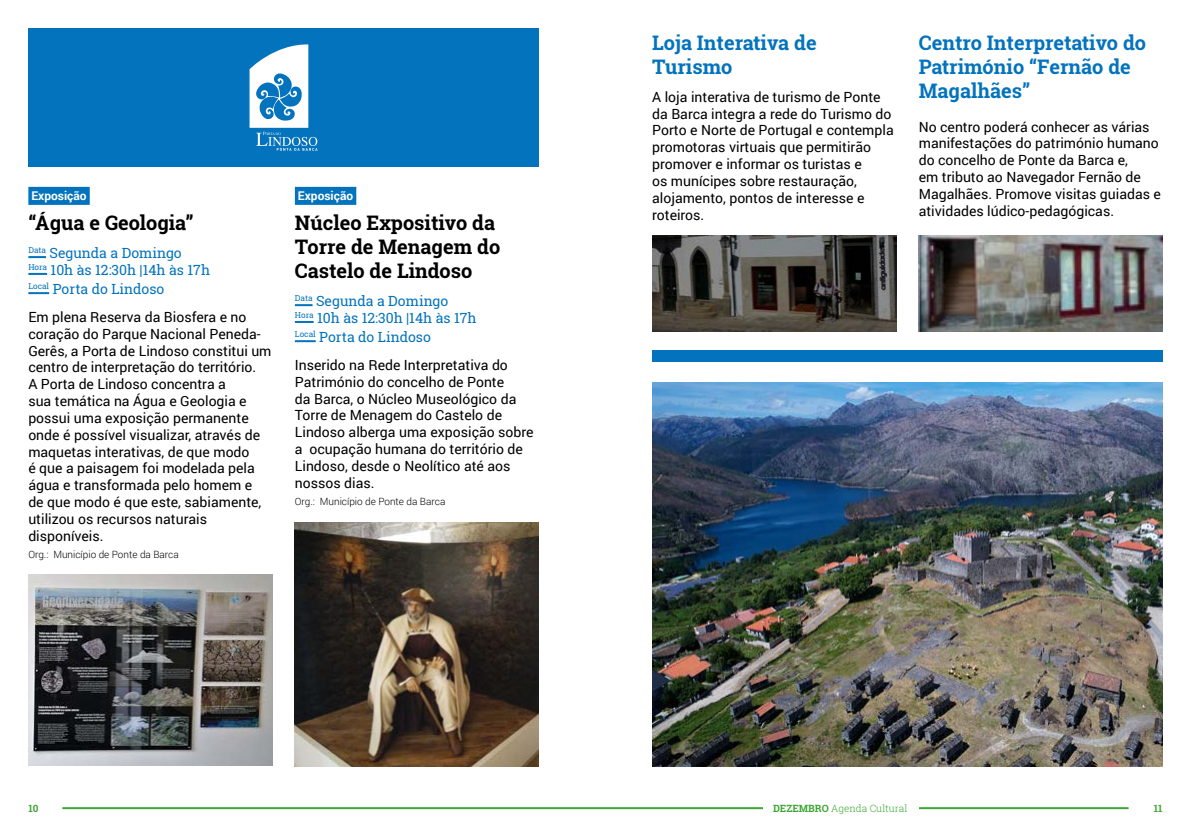
<style>
.page{position:relative;width:1191px;height:840px;background:#fff}
.page>*{position:absolute;margin:0;border:0;box-sizing:border-box;transform-origin:0 0}
.t1{font:700 20px/24px "Roboto Slab";color:#0373bd}
.t2{font:700 20px/24px "Roboto Slab";color:#000}
.t3{font:14px/16.8px "Roboto";color:#000}
.t4{font:14px/16.8px "Roboto Slab";color:#0373bd}
.t5{font:700 12px "Roboto";color:#fff}
.t6{font:300 10px "Roboto";color:#000}
.t7{font:300 10px "Roboto Slab";color:#3fa535}
.t8{font:700 10px "Roboto Slab";color:#3fa535}
.s1{font-weight:700}
</style>
<div class="page">
<hr style="left:62px;top:806px;width:1066px;height:2px;background:#3fa535">
<div style="left:763px;top:800px;width:155px;height:11px;background:#fff"></div>
<div style="left:28px;top:28px;width:511px;height:139px;background:#0373bd"></div>
<div style="left:28px;top:187px;width:62px;height:18px;background:#0373bd"></div>
<svg style="left:28px;top:256px;width:18px;height:2px"></svg>
<svg style="left:28px;top:273px;width:19px;height:2px"></svg>
<hr style="left:28px;top:292px;width:21px;height:2px;background:#0373bd">
<div style="left:295px;top:187px;width:61px;height:18px;background:#0373bd"></div>
<svg style="left:295px;top:304px;width:17px;height:2px"></svg>
<svg style="left:295px;top:321px;width:19px;height:2px"></svg>
<hr style="left:295px;top:340px;width:21px;height:2px;background:#0373bd">
<svg style="left:249px;top:44px;width:68px;height:107px"></svg>
<img style="left:28px;top:574px;width:244px;height:191px">
<img style="left:295px;top:522px;width:244px;height:243px">
<img style="left:652px;top:235px;width:244px;height:96px">
<img style="left:918px;top:235px;width:244px;height:96px">
<div style="left:652px;top:350px;width:510px;height:11px;background:#0373bd"></div>
<img style="left:652px;top:382px;width:510px;height:383px">
<p class="t5" style="left:31px;top:187px;width:57px">Exposição</p>
<h1 class="t2" style="left:28px;top:210px;width:167px">“Água e Geologia”</h1>
<p class="t4" style="left:28px;top:244px;width:183px"><sup>Data</sup> Segunda a Domingo<br><sup>Hora</sup> 10h às 12:30h |14h às 17h</p>
<p class="t4" style="left:28px;top:280px;width:138px"><sup>Local</sup> Porta do Lindoso</p>
<p class="t3" style="left:28px;top:308px;width:245px">Em plena Reserva da Biosfera e no coração do Parque Nacional Peneda-<br>Gerês, a Porta de Lindoso constitui um centro de interpretação do território.<br>A Porta de Lindoso concentra a<br>sua temática na Água e Geologia e possui uma exposição permanente onde é possível visualizar, através de maquetas interativas, de que modo<br>é que a paisagem foi modelada pela água e transformada pelo homem e<br>de que modo é que este, sabiamente, utilizou os recursos naturais disponíveis.</p>
<p class="t6" style="left:28px;top:547px;width:152px">Org.: Município de Ponte da Barca</p>
<p class="t5" style="left:298px;top:187px;width:57px">Exposição</p>
<h1 class="t2" style="left:295px;top:210px;width:207px">Núcleo Expositivo da<br>Torre de Menagem do<br>Castelo de Lindoso</h1>
<p class="t4" style="left:295px;top:292px;width:183px"><sup>Data</sup> Segunda a Domingo<br><sup>Hora</sup> 10h às 12:30h |14h às 17h</p>
<p class="t4" style="left:295px;top:328px;width:138px"><sup>Local</sup> Porta do Lindoso</p>
<p class="t3" style="left:295px;top:356px;width:240px">Inserido na Rede Interpretativa do<br>Património do concelho de Ponte<br>da Barca, o Núcleo Museológico da<br>Torre de Menagem do Castelo de<br>Lindoso alberga uma exposição sobre a ocupação humana do território de<br>Lindoso, desde o Neolítico até aos nossos dias.</p>
<p class="t6" style="left:295px;top:494px;width:152px">Org.: Município de Ponte da Barca</p>
<h1 class="t1" style="left:652px;top:30px;width:166px">Loja Interativa de<br>Turismo</h1>
<p class="t3" style="left:652px;top:88px;width:243px">A loja interativa de turismo de Ponte da Barca integra a rede do Turismo do<br>Porto e Norte de Portugal e contempla promotoras virtuais que permitirão promover e informar os turistas e<br>os munícipes sobre restauração, alojamento, pontos de interesse e roteiros.</p>
<h1 class="t1" style="left:918px;top:30px;width:229px">Centro Interpretativo do<br>Património “Fernão de<br>Magalhães”</h1>
<p class="t3" style="left:918px;top:117px;width:244px">No centro poderá conhecer as várias manifestações do património humano do concelho de Ponte da Barca e,<br>em tributo ao Navegador Fernão de Magalhães. Promove visitas guiadas e atividades lúdico-pedagógicas.</p>
<p class="t8" style="left:28px;top:800px;width:12px">10</p>
<p class="t7" style="left:773px;top:800px;width:136px"><span class="s1">DEZEMBRO</span> Agenda Cultural</p>
<p class="t8" style="left:1153px;top:800px;width:10px">11</p>
</div>
